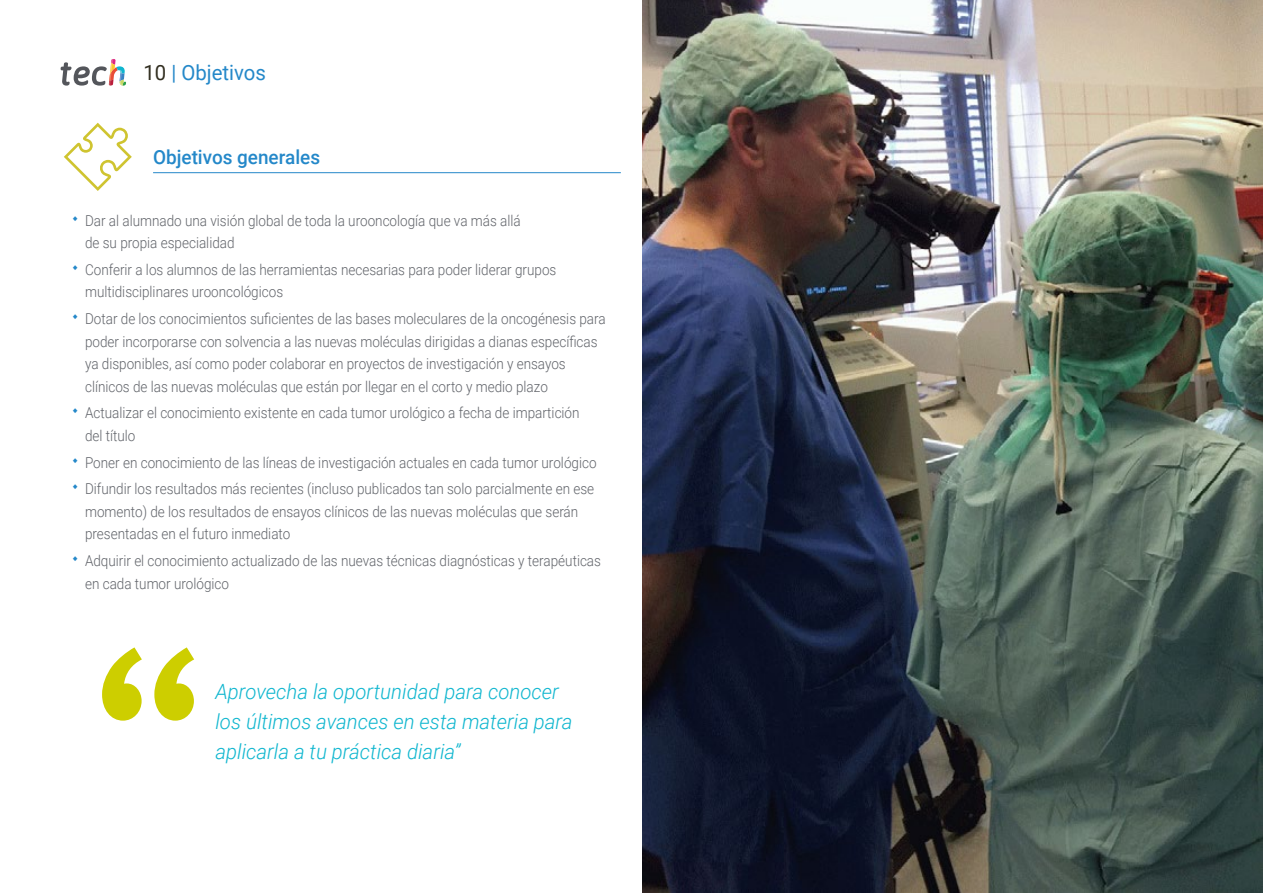
<style>
.page{position:relative;width:1263px;height:893px;background:#fff}
.page>*{position:absolute;margin:0;border:0;box-sizing:border-box;transform-origin:0 0}
.t1{font:italic 300 21px/30px "Roboto";color:#0fb6cf}
.t2{font:21px "Roboto";color:#2488c9}
.t3{font:500 19.5px "Roboto";color:#2488c9}
.t4{font:300 15px/22.5px "Roboto";color:#61646a;scale:.9 1}
.s1{color:#312e20}
.s2{color:#2588c9}
</style>
<div class="page">
<svg style="left:61px;top:59px;width:65px;height:27px"></svg>
<svg style="left:102px;top:647px;width:92px;height:74px"></svg>
<hr style="left:153px;top:172px;width:468px;height:1px;background:#2488c9">
<svg style="left:64px;top:123px;width:68px;height:68px"></svg>
<img style="left:642px;top:0;width:621px;height:893px">
<h1 class="t2" style="left:144px;top:57px;width:124px"><span class="s1">10</span> <span class="s2">|</span> Objetivos</h1>
<h2 class="t3" style="left:153px;top:144px;width:169px">Objetivos generales</h2>
<p class="t4" style="left:85px;top:208px;width:486px">Dar al alumnado una visión global de toda la urooncología que va más allá de su propia especialidad</p>
<p class="t4" style="left:85px;top:258px;width:525px">Conferir a los alumnos de las herramientas necesarias para poder liderar grupos multidisciplinares urooncológicos</p>
<p class="t4" style="left:85px;top:307px;width:580px">Dotar de los conocimientos suficientes de las bases moleculares de la oncogénesis para poder incorporarse con solvencia a las nuevas moléculas dirigidas a dianas específicas ya disponibles, así como poder colaborar en proyectos de investigación y ensayos clínicos de las nuevas moléculas que están por llegar en el corto y medio plazo</p>
<p class="t4" style="left:85px;top:401px;width:551px">Actualizar el conocimiento existente en cada tumor urológico a fecha de impartición del título</p>
<p class="t4" style="left:85px;top:448px;width:570px;line-height:26.7px">Poner en conocimiento de las líneas de investigación actuales en cada tumor urológico<br>Difundir los resultados más recientes (incluso publicados tan solo parcialmente en ese</p>
<p class="t4" style="left:85px;top:500px;width:549px">momento) de los resultados de ensayos clínicos de las nuevas moléculas que serán presentadas en el futuro inmediato</p>
<p class="t4" style="left:85px;top:549px;width:575px">Adquirir el conocimiento actualizado de las nuevas técnicas diagnósticas y terapéuticas en cada tumor urológico</p>
<h1 class="t1" style="left:215px;top:676px;width:359px">Aprovecha la oportunidad para conocer los últimos avances en esta materia para aplicarla a tu práctica diaria”</h1>
</div>
